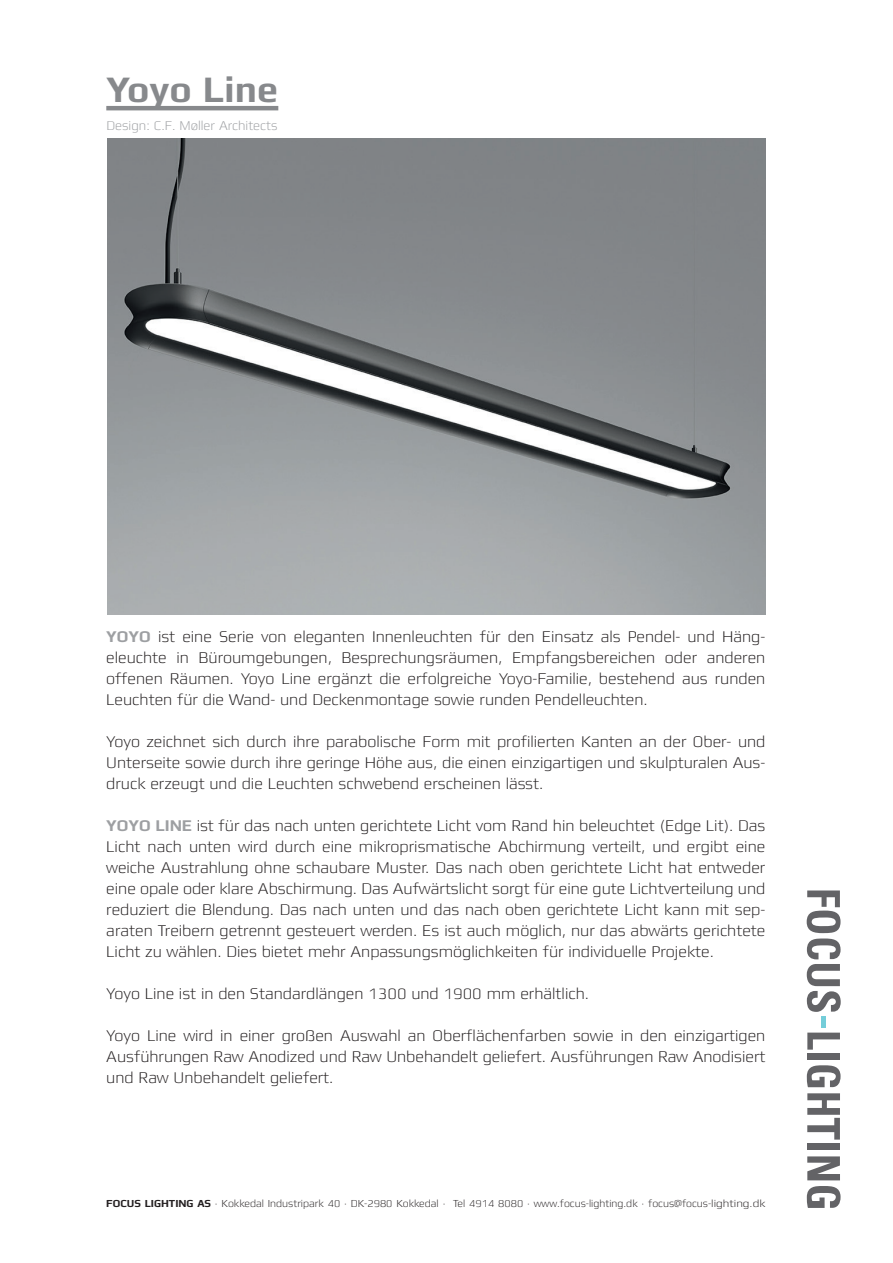
<style>
.page{position:relative;width:893px;height:1263px;background:#fff}
.page>*{position:absolute;margin:0;border:0;box-sizing:border-box;transform-origin:0 0}
.t1{font:700 37.5px "Mdd";color:#87898c}
.t2{font:300 16.5px/21px "Mdd";color:#231f20;text-align:justify}
.t3{font:300 13.5px "Mdd";color:#9d9fa2}
.t4{font:300 10.8px "Mdd";color:#231f20}
.s1{font-weight:700;color:#9d9fa2}
.s2{font-weight:700}
</style>
<div class="page">
<svg style="left:807px;top:890px;width:34px;height:122px"></svg>
<svg style="left:807px;top:1032px;width:33px;height:18px"></svg>
<div style="left:807px;top:1053px;width:33px;height:7px;background:#636366"></div>
<svg style="left:807px;top:1065px;width:33px;height:22px"></svg>
<svg style="left:807px;top:1093px;width:33px;height:46px"></svg>
<div style="left:807px;top:1143px;width:33px;height:7px;background:#636366"></div>
<svg style="left:807px;top:1156px;width:33px;height:24px"></svg>
<svg style="left:807px;top:1186px;width:33px;height:22px"></svg>
<div style="left:821px;top:1016px;width:5px;height:11px;background:#74cdd9"></div>
<hr style="left:106px;top:106px;width:172px;height:4px;background:#87898c">
<img style="left:108px;top:139px;width:657px;height:476px">
<h1 class="t1" style="left:106px;top:69px;width:174px">Yoyo Line</h1>
<p class="t3" style="left:106px;top:119px;width:173px">Design: C.F. Møller Architects</p>
<p class="t2" style="left:106px;top:626px;width:661px"><span class="s1">YOYO</span> ist eine Serie von eleganten Innenleuchten für den Einsatz als Pendel- und Häng&shy;eleuchte in Büroumgebungen, Besprechungsräumen, Empfangsbereichen oder anderen offenen Räumen. Yoyo Line ergänzt die erfolgreiche Yoyo-Familie, bestehend aus runden Leuchten für die Wand- und Deckenmontage sowie runden Pendelleuchten.</p>
<p class="t2" style="left:106px;top:731px;width:661px">Yoyo zeichnet sich durch ihre parabolische Form mit profilierten Kanten an der Ober- und Unterseite sowie durch ihre geringe Höhe aus, die einen einzigartigen und skulpturalen Aus&shy;druck erzeugt und die Leuchten schwebend erscheinen lässt.</p>
<p class="t2" style="left:106px;top:815px;width:661px"><span class="s1">YOYO LINE</span> ist für das nach unten gerichtete Licht vom Rand hin beleuchtet (Edge Lit). Das Licht nach unten wird durch eine mikroprismatische Abchirmung verteilt, und ergibt eine weiche Austrahlung ohne schaubare Muster. Das nach oben gerichtete Licht hat entweder eine opale oder klare Abschirmung. Das Aufwärtslicht sorgt für eine gute Lichtverteilung und reduziert die Blendung. Das nach unten und das nach oben gerichtete Licht kann mit sep&shy;araten Treibern getrennt gesteuert werden. Es ist auch möglich, nur das abwärts gerichtete Licht zu wählen. Dies bietet mehr Anpassungsmöglichkeiten für individuelle Projekte.</p>
<p class="t2" style="left:106px;top:983px;width:484px">Yoyo Line ist in den Standardlängen 1300 und 1900 mm erhältlich.</p>
<p class="t2" style="left:106px;top:1025px;width:661px">Yoyo Line wird in einer großen Auswahl an Oberflächenfarben sowie in den einzigartigen Ausführungen Raw Anodized und Raw Unbehandelt geliefert. Ausführungen Raw Anodisiert und Raw Unbehandelt geliefert.</p>
<p class="t4" style="left:106px;top:1198px;width:661px"><span class="s2">FOCUS LIGHTING AS</span> · Kokkedal Industripark 40 · DK-2980 Kokkedal · Tel 4914 8080 · www.focus-lighting.dk · focus@focus-lighting.dk</p>
</div>
